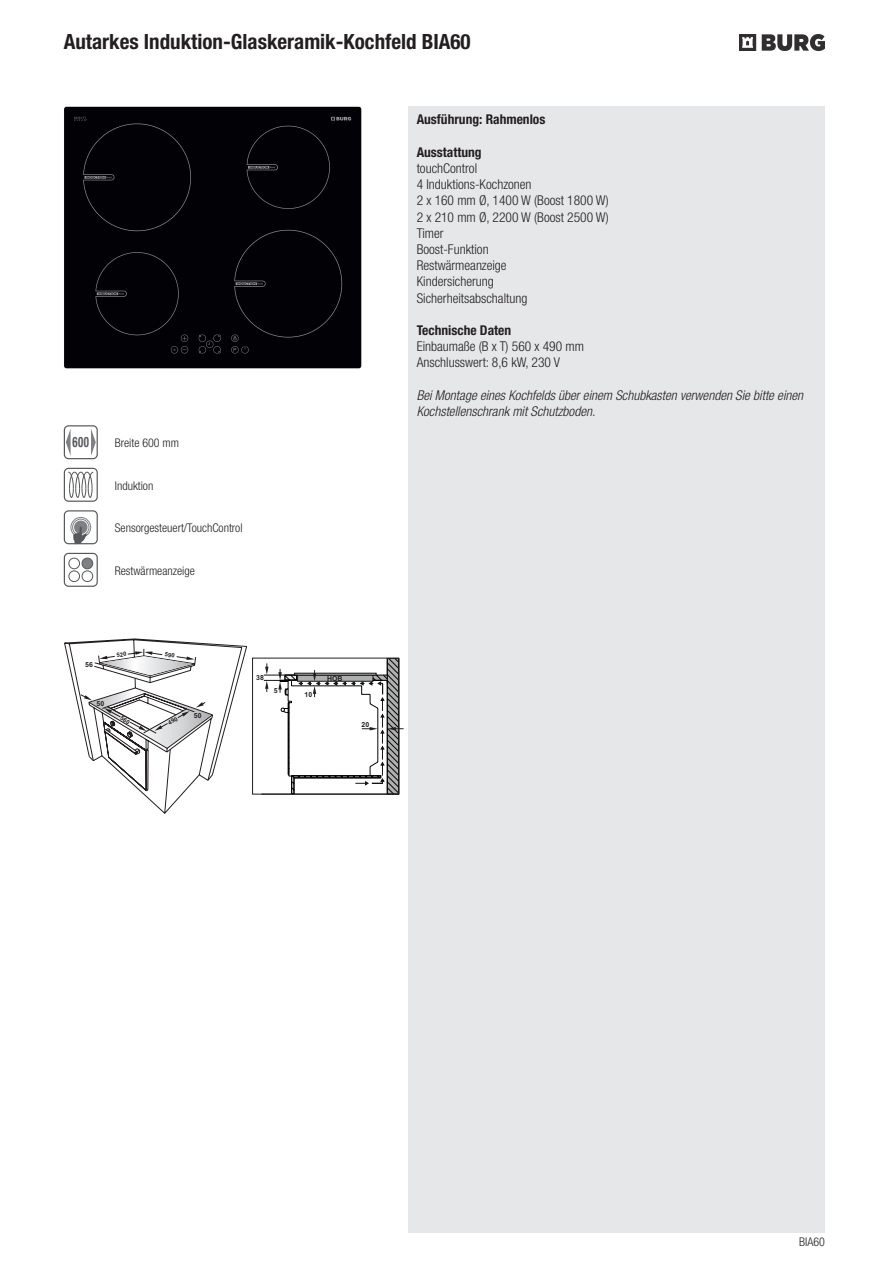
<style>
.page{position:relative;width:893px;height:1263px;background:#fff}
.page>*{position:absolute;margin:0;border:0;box-sizing:border-box;transform-origin:0 0}
.t1{font:700 condensed 21px "Helvetica Neue LT Pro";color:#231f20}
.t2{font:700 condensed 14.4px "Helvetica Neue LT Com";color:#57585a;scale:.75 1}
.t3{font:300 condensed 13.5px/16.2px "Helvetica Neue LT Pro";color:#231f20}
.t4{font:italic 300 condensed 13.5px/16.2px "Helvetica Neue LT Pro";color:#231f20}
.t5{font:700 condensed 13.5px "Helvetica Neue LT Pro";color:#231f20}
.t6{font:300 condensed 12px "Helvetica Neue LT Pro";color:#231f20}
.t7{font:700 6.9px "Arial";color:#231f20}
</style>
<div class="page">
<div style="left:408px;top:106px;width:417px;height:1127px;background:#e6e7e9"></div>
<img style="left:740px;top:35px;width:85px;height:15px">
<svg style="left:64px;top:553px;width:34px;height:34px"></svg>
<div style="left:68px;top:558px;width:12px;height:11px;border:1px solid #57585a;border-radius:50%"></div>
<div style="left:82px;top:558px;width:11px;height:11px;background:#7e8083;border-radius:50%"></div>
<div style="left:82px;top:558px;width:11px;height:11px;border:1px solid #57585a;border-radius:50%"></div>
<div style="left:68px;top:570px;width:12px;height:12px;border:1px solid #57585a;border-radius:50%"></div>
<div style="left:82px;top:570px;width:11px;height:12px;border:1px solid #57585a;border-radius:50%"></div>
<svg style="left:64px;top:425px;width:34px;height:34px"></svg>
<svg style="left:64px;top:510px;width:34px;height:34px"></svg>
<div style="left:64px;top:106px;width:297px;height:263px;background:#020206"></div>
<svg style="left:64px;top:468px;width:34px;height:34px"></svg>
<svg style="left:261px;top:658px;width:143px;height:137px"></svg>
<svg style="left:64px;top:638px;width:183px;height:176px"></svg>
<h1 class="t1" style="left:64px;top:29px;width:408px">Autarkes Induktion-Glaskeramik-Kochfeld BIA60</h1>
<p class="t2" style="left:72px;top:433px;width:24px">600</p>
<p class="t6" style="left:115px;top:436px;width:66px">Breite 600 mm</p>
<p class="t6" style="left:115px;top:478px;width:40px">Induktion</p>
<p class="t6" style="left:115px;top:521px;width:129px">Sensorgesteuert/TouchControl</p>
<p class="t6" style="left:115px;top:563px;width:81px">Restwärmeanzeige</p>
<p class="t7" style="left:85px;top:662px;width:9px">56</p>
<p class="t7" style="left:96px;top:701px;width:9px">50</p>
<p class="t7" style="left:194px;top:713px;width:9px">50</p>
<p class="t7" style="left:256px;top:675px;width:9px">38</p>
<p class="t7" style="left:274px;top:688px;width:5px">5</p>
<p class="t7" style="left:305px;top:692px;width:9px">10</p>
<p class="t7" style="left:327px;top:676px;width:17px">HOB</p>
<p class="t7" style="left:362px;top:722px;width:9px">20</p>
<p class="t5" style="left:417px;top:112px;width:130px">Ausführung: Rahmenlos</p>
<p class="t5" style="left:417px;top:144px;width:66px">Ausstattung</p>
<p class="t3" style="left:417px;top:160px;width:193px">touchControl<br>4 Induktions-Kochzonen<br>2 x 160 mm Ø, 1400 W (Boost 1800 W)<br>2 x 210 mm Ø, 2200 W (Boost 2500 W)<br>Timer<br>Boost-Funktion<br>Restwärmeanzeige<br>Kindersicherung<br>Sicherheitsabschaltung</p>
<p class="t5" style="left:417px;top:322px;width:96px">Technische Daten</p>
<p class="t3" style="left:417px;top:338px;width:169px">Einbaumaße (B x T) 560 x 490 mm<br>Anschlusswert: 8,6 kW, 230 V</p>
<p class="t4" style="left:417px;top:387px;width:388px">Bei Montage eines Kochfelds über einem Schubkasten verwenden Sie bitte einen<br>Kochstellenschrank mit Schutzboden.</p>
<p class="t6" style="left:799px;top:1235px;width:27px">BIA60</p>
</div>
